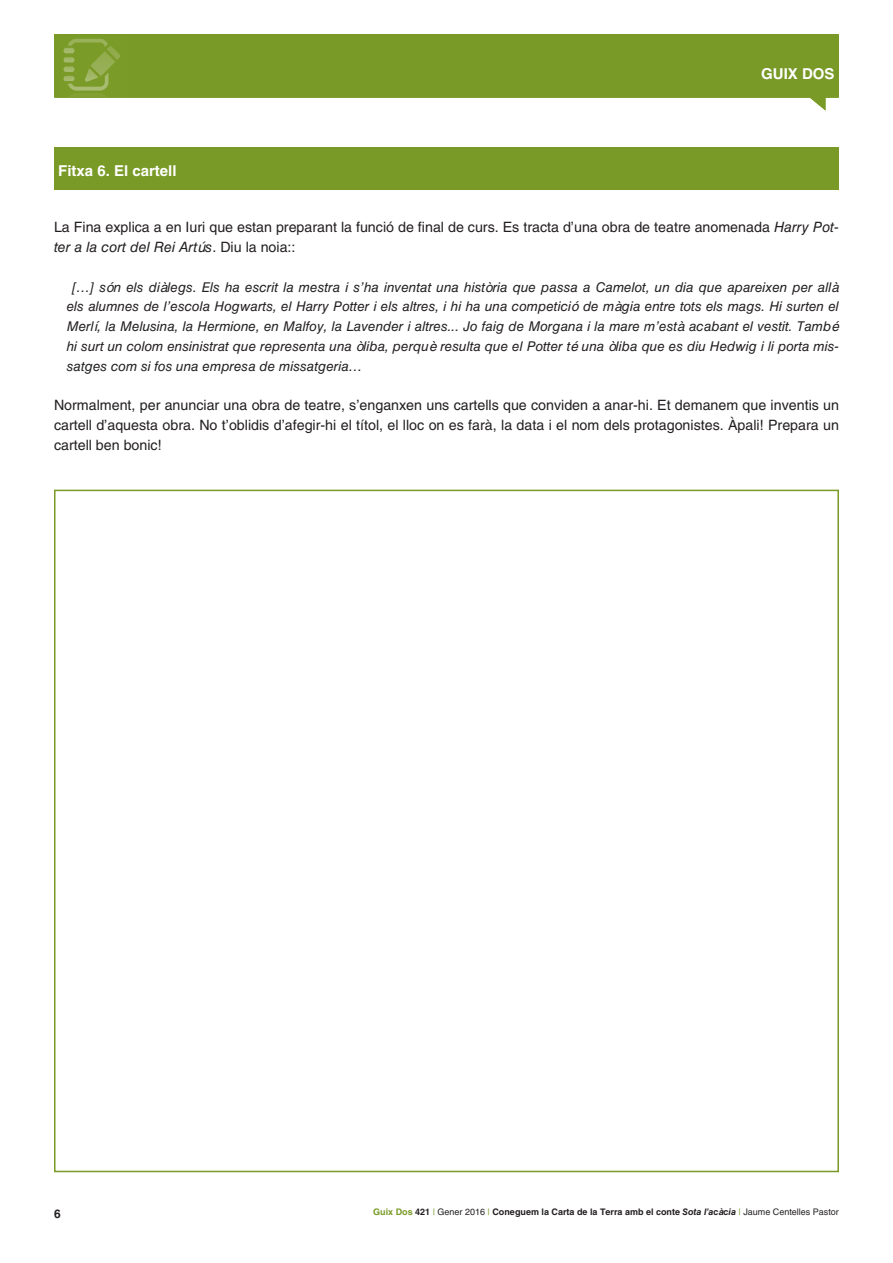
<style>
.page{position:relative;width:893px;height:1263px;background:#fff}
.page>*{position:absolute;margin:0;border:0;box-sizing:border-box;transform-origin:0 0}
.t1{font:700 15px "Helvetica LT Std";color:#fff}
.t2{font:14.25px/19.8px "Helvetica LT Std";color:#231f20}
.t3{font:italic 13.5px/19.8px "Helvetica LT Std";color:#231f20;text-align:justify}
.t4{font:700 12px "Helvetica LT Std";color:#231f20}
.t5{font:700 9px "Helvetica LT Std";color:#231f20}
.s1{font-style:italic}
.s2{color:#799a27}
.s3{font-weight:400;color:#799a27}
.s4{font-weight:400}
</style>
<div class="page">
<div style="left:54px;top:34px;width:785px;height:64px;background:#799a27"></div>
<svg style="left:808px;top:97px;width:17px;height:13px"></svg>
<img style="left:63px;top:38px;width:57px;height:59px">
<div style="left:54px;top:148px;width:785px;height:42px;background:#799a27"></div>
<div style="left:54px;top:490px;width:785px;height:682px;background:#fff;border:2px solid #799a27"></div>
<p class="t1" style="left:58px;top:162px;width:120px">Fitxa 6. El cartell</p>
<p class="t1" style="left:761px;top:64px;width:75px">GUIX DOS</p>
<p class="t2" style="left:54px;top:217px;width:786px">La Fina explica a en Iuri que estan preparant la funció de final de curs. Es tracta d’una obra de teatre anomenada <span class="s1">Harry Pot&shy;ter a la cort del Rei Artús</span>. Diu la noia::</p>
<p class="t3" style="left:67px;top:277px;width:774px;text-indent:5px">[…] són els diàlegs. Els ha escrit la mestra i s’ha inventat una història que passa a Camelot, un dia que apareixen per allà els alumnes de l’escola Hogwarts, el Harry Potter i els altres, i hi ha una competició de màgia entre tots els mags. Hi surten el Merlí, la Melusina, la Hermione, en Malfoy, la Lavender i altres... Jo faig de Morgana i la mare m’està acabant el vestit. També hi surt un colom ensinistrat que representa una òliba, perquè resulta que el Potter té una òliba que es diu Hedwig i li porta mis&shy;satges com si fos una empresa de missatgeria…</p>
<p class="t2" style="left:54px;top:395px;width:787px;text-align:justify">Normalment, per anunciar una obra de teatre, s’enganxen uns cartells que conviden a anar-hi. Et demanem que inventis un cartell d’aquesta obra. No t’oblidis d’afegir-hi el títol, el lloc on es farà, la data i el nom dels protagonistes. Àpali! Prepara un cartell ben bonic!</p>
<p class="t4" style="left:54px;top:1206px;width:8px">6</p>
<p class="t5" style="left:373px;top:1207px;width:467px"><span class="s2">Guix Dos</span> 421 <span class="s3">|</span> <span class="s4">Gener 2016</span> <span class="s3">|</span> Coneguem la Carta de la Terra amb el conte <span class="s1">Sota l’acàcia</span> <span class="s3">|</span> <span class="s4">Jaume Centelles Pastor</span></p>
</div>
